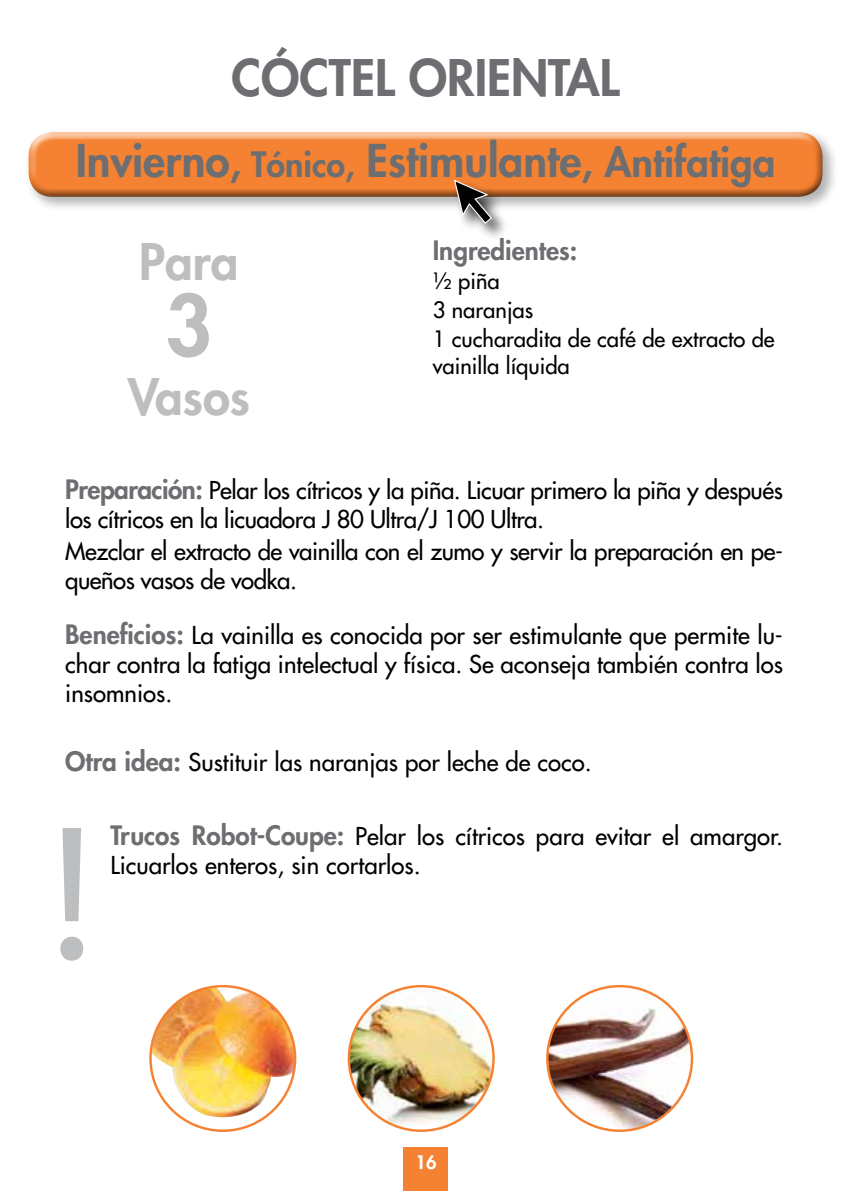
<style>
.page{position:relative;width:851px;height:1191px;background:#fff}
.page>*{position:absolute;margin:0;border:0;box-sizing:border-box;transform-origin:0 0}
.t1{font:193.6px "Myriad Pro";color:#bcbec0}
.t2{font:800 81.8px "Futura";color:#bcbec0}
.t3{font:800 49px "Futura";color:#6d6e71}
.t4{font:800 49px "Futura";color:#bcbec0}
.t5{font:800 44px "Futura";color:#6d6e71}
.t6{font:800 26px "Futura";color:#6d6e71}
.t7{font:24px/28.8px "Futura";letter-spacing:-.02em;color:#000}
.t8{font:24px/28.8px "Futura";color:#000}
.t9{font:22px/29.2px "Futura";color:#000}
.t10{font:800 18.2px "Futura";color:#fff}
.s1{font-size:40px}
.s2{font-size:34px}
.s3{font-weight:800;font-size:26px;color:#6d6e71}
</style>
<div class="page">
<div style="left:403px;top:1146px;width:45px;height:45px;background:#f58232"></div>
<img style="left:152px;top:986px;width:143px;height:135px">
<img style="left:349px;top:986px;width:144px;height:144px;border-radius:72px">
<img style="left:547px;top:986px;width:144px;height:144px;border-radius:72px">
<div style="left:25px;top:128px;width:812px;height:84px;background:#000;opacity:.3"></div>
<div style="left:26px;top:131px;width:796px;height:49px;background:#fac5a0"></div>
<div style="left:26px;top:134px;width:796px;height:67px;background:#000;opacity:.7"></div>
<div style="left:452px;top:178px;width:57px;height:63px;background:#000;opacity:.75"></div>
<svg style="left:453px;top:179px;width:39px;height:46px;background:#927b6b"></svg>
<h3 class="t3" style="left:231px;top:46px;width:389px">cóctel oriental</h3>
<h3 class="t5" style="left:76px;top:133px;width:701px">Invierno<span class="s1">,</span> <span class="s2">Tónico,</span> Estimulante<span class="s1">, Antifatiga</span></h3>
<h3 class="t4" style="left:139px;top:230px;width:101px">Para</h3>
<h2 class="t2" style="left:165px;top:274px;width:49px">3</h2>
<h3 class="t4" style="left:128px;top:366px;width:124px">Vasos</h3>
<p class="t6" style="left:432px;top:233px;width:146px">Ingredientes:</p>
<p class="t9" style="left:432px;top:266px;width:343px">½ piña<br>3 naranjas<br>1 cucharadita de café de extracto de</p>
<p class="t9" style="left:432px;top:351px;width:139px">vainilla líquida</p>
<p class="t7" style="left:65px;top:476px;width:719px"><span class="s3">Preparación:</span> Pelar los cítricos y la piña. Licuar primero la piña y después los cítricos en la licuadora J 80 Ultra/J 100 Ultra.</p>
<p class="t7" style="left:65px;top:536px;width:719px">Mezclar el extracto de vainilla con el zumo y servir la preparación en pe&shy;queños vasos de vodka.</p>
<p class="t7" style="left:65px;top:621px;width:719px;text-align:justify"><span class="s3">Beneficios:</span> La vainilla es conocida por ser estimulante que permite lu&shy;char contra la fatiga intelectual y física. Se aconseja también contra los insomnios.</p>
<p class="t8" style="left:65px;top:747px;width:528px"><span class="s3">Otra idea:</span> Sustituir las naranjas por leche de coco.</p>
<h1 class="t1" style="left:49px;top:774px;width:46px">!</h1>
<p class="t8" style="left:111px;top:822px;width:673px"><span class="s3">Trucos Robot-Coupe:</span> Pelar los cítricos para evitar el amargor.<br>Licuarlos enteros, sin cortarlos.</p>
<p class="t10" style="left:415px;top:1151px;width:23px">16</p>
</div>
